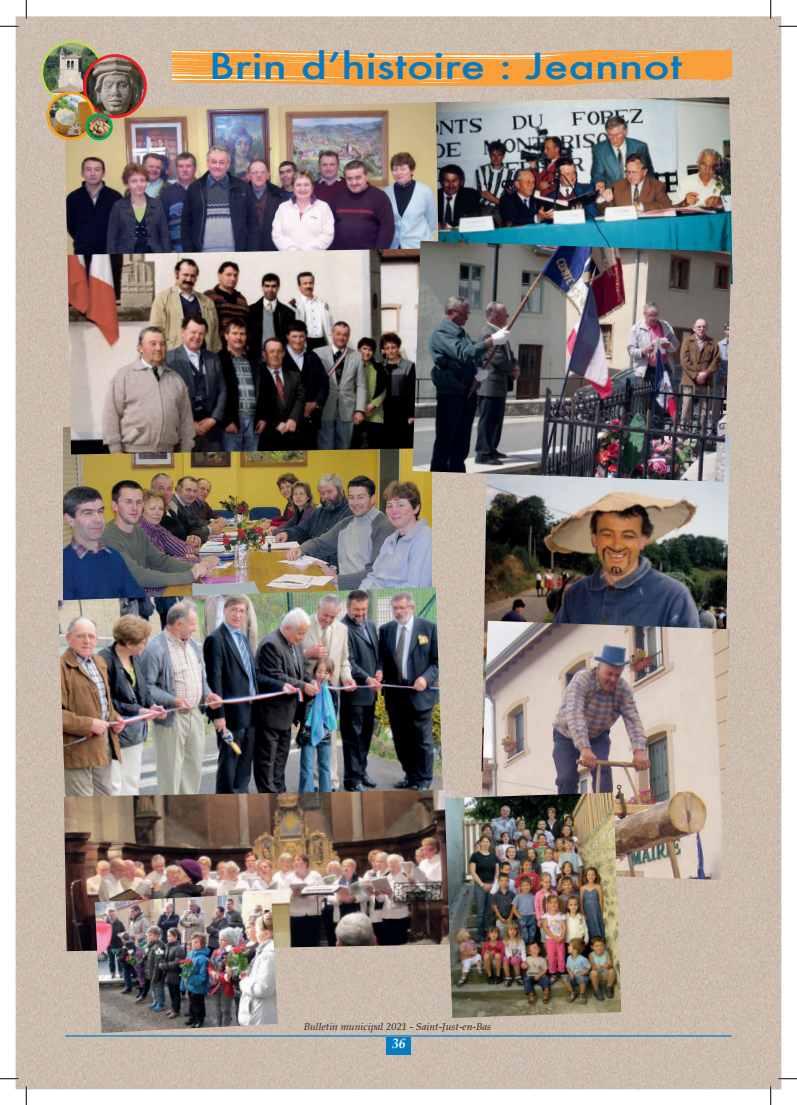
<style>
.page{position:relative;width:797px;height:1105px;background:#fff}
.page>*{position:absolute;margin:0;border:0;box-sizing:border-box;transform-origin:0 0}
.t1{font:500 35px "Futura";color:#057cc2;scale:1.26 1}
.t2{font:italic 700 13.75px "Palatino";color:#fff;scale:.96 1}
.t3{font:italic 10px "Palatino";color:#231f20;scale:1.05 1}
</style>
<div class="page">
<img style="left:16px;top:16px;width:765px;height:1073px">
<hr style="left:65px;top:1035px;width:666px;height:1px;background:#057cc2">
<div style="left:386px;top:1037px;width:25px;height:17px;background:#057cc2"></div>
<img style="left:173px;top:50px;width:558px;height:36px">
<img style="left:481px;top:482px;width:248px;height:139px">
<img style="left:479px;top:621px;width:250px;height:259px">
<img style="left:434px;top:97px;width:298px;height:192px">
<img style="left:64px;top:427px;width:367px;height:160px">
<img style="left:65px;top:102px;width:374px;height:195px">
<img style="left:58px;top:587px;width:386px;height:269px">
<img style="left:68px;top:249px;width:344px;height:205px">
<img style="left:64px;top:790px;width:390px;height:161px">
<img style="left:444px;top:792px;width:177px;height:226px">
<img style="left:95px;top:893px;width:183px;height:140px">
<img style="left:42px;top:42px;width:61px;height:61px;border-radius:31px">
<div style="left:40px;top:40px;width:64px;height:64px;border:3px solid #bed859;border-radius:50%"></div>
<img style="left:84px;top:56px;width:61px;height:61px;border-radius:31px">
<div style="left:83px;top:54px;width:64px;height:64px;border:3px solid #ee1d23;border-radius:50%"></div>
<img style="left:48px;top:93px;width:46px;height:46px;border-radius:23px">
<div style="left:47px;top:91px;width:48px;height:49px;border:3px solid #f89e1c;border-radius:50%"></div>
<img style="left:87px;top:114px;width:24px;height:25px;border-radius:12px">
<div style="left:86px;top:113px;width:27px;height:27px;border:3px solid #00a94d;border-radius:50%"></div>
<img style="left:412px;top:241px;width:319px;height:241px">
<svg style="left:0;top:25px;width:19px;height:2px"></svg>
<svg style="left:778px;top:25px;width:19px;height:2px"></svg>
<svg style="left:0;top:1078px;width:19px;height:1px"></svg>
<svg style="left:778px;top:1078px;width:19px;height:1px"></svg>
<svg style="left:25px;top:0;width:2px;height:19px"></svg>
<svg style="left:25px;top:1086px;width:2px;height:19px"></svg>
<svg style="left:770px;top:0;width:1px;height:19px"></svg>
<svg style="left:770px;top:1086px;width:1px;height:19px"></svg>
<h1 class="t1" style="left:209px;top:42px;width:377px">Brin dʼhistoire : Jeannot</h1>
<p class="t3" style="left:304px;top:1018px;width:180px">Bulletin municipal 2021 - Saint-Just-en-Bas</p>
<h2 class="t2" style="left:392px;top:1032px;width:15px">36</h2>
</div>
